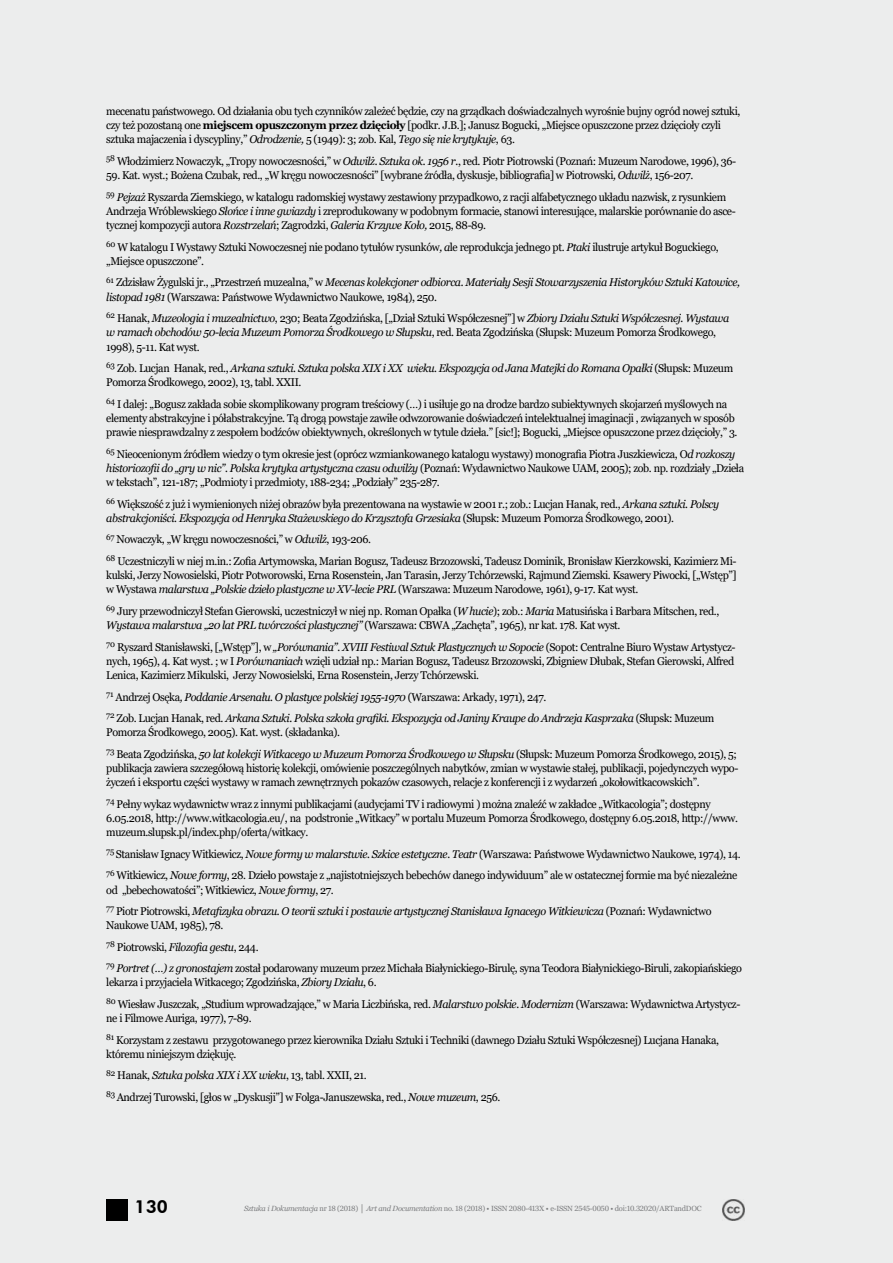
<style>
.page{position:relative;width:893px;height:1263px;background:#eceded}
.page>*{position:absolute;margin:0;border:0;box-sizing:border-box;transform-origin:0 0}
.t1{font:800 18px "Futura BT";color:#000}
.t2{font:11.25px/14.2px "Georgia";letter-spacing:-.035em;color:#000;scale:.96 1}
.t3{font:italic 11.25px/14.2px "Georgia";letter-spacing:-.035em;color:#000;scale:.96 1}
.t4{font:7.5px "Georgia";letter-spacing:-.025em;color:#7b7c7e}
.s1{font-weight:700}
.s2{font-style:italic}
.s3{font-style:normal}
</style>
<div class="page">
<div style="left:106px;top:1199px;width:22px;height:21px;background:#000"></div>
<img style="left:723px;top:1199px;width:21px;height:21px">
<p class="t2" style="left:106px;top:104px;width:662px">mecenatu państwowego. Od działania obu tych czynników zależeć będzie, czy na grządkach doświadczalnych wyrośnie bujny ogród nowej sztuki, czy też pozostaną one <span class="s1">miejscem opuszczonym przez dzięcioły</span> [podkr. J.B.]; Janusz Bogucki, „Miejsce opuszczone przez dzięcioły czyli sztuka majaczenia i dyscypliny,” <span class="s2">Odrodzenie,</span> 5 (1949): 3; zob. Kal, <span class="s2">Tego się nie krytykuje</span>, 63.</p>
<p class="t2" style="left:106px;top:154px;width:657px"><sup>58</sup> Włodzimierz Nowaczyk, „Tropy nowoczesności,” w <span class="s2">Odwilż. Sztuka ok. 1956 r.</span>, red. Piotr Piotrowski (Poznań: Muzeum Narodowe, 1996), 36-</p>
<p class="t2" style="left:106px;top:165px;width:647px;line-height:21.5px">59. Kat. wyst.; Bożena Czubak, red., „W kręgu nowoczesności” [wybrane źródła, dyskusje, bibliografia] w Piotrowski<span class="s2">, Odwilż</span>, 156-207.<br><sup>59</sup> <span class="s2">Pejzaż</span> Ryszarda Ziemskiego, w katalogu radomskiej wystawy zestawiony przypadkowo, z racji alfabetycznego układu nazwisk, z rysunkiem</p>
<p class="t2" style="left:106px;top:204px;width:657px">Andrzeja Wróblewskiego <span class="s2">Słońce i inne gwiazdy</span> i zreprodukowany w podobnym formacie, stanowi interesujące, malarskie porównanie do asce&shy;tycznej kompozycji autora <span class="s2">Rozstrzelań</span>; Zagrodzki, <span class="s2">Galeria Krzywe Koło,</span> 2015, 88-89.</p>
<p class="t2" style="left:106px;top:240px;width:639px"><sup>60</sup> W katalogu I Wystawy Sztuki Nowoczesnej nie podano tytułów rysunków<span class="s2">, a</span>le reprodukcja jednego pt. <span class="s2">Ptaki</span> ilustruje artykuł Boguckiego, „Miejsce opuszczone”.</p>
<p class="t3" style="left:106px;top:275px;width:662px"><sup>61</sup> <span class="s3">Zdzisław Żygulski jr., „Przestrzeń muzealna,” w</span> Mecenas kolekcjoner odbiorca. Materiały Sesji Stowarzyszenia Historyków Sztuki Katowice, listopad 1981 <span class="s3">(Warszawa: Państwowe Wydawnictwo Naukowe, 1984), 250.</span></p>
<p class="t2" style="left:106px;top:311px;width:650px"><sup>62</sup> Hanak, <span class="s2">Muzeologia i muzealnictwo</span>, 230; Beata Zgodzińska, [„Dział Sztuki Współczesnej”] w <span class="s2">Zbiory Działu Sztuki Współczesnej. Wystawa w ramach obchodów 50-lecia Muzeum Pomorza Środkowego w Słupsku</span>, red. Beata Zgodzińska (Słupsk: Muzeum Pomorza Środkowego,<br>1998), 5-11. Kat wyst.</p>
<p class="t3" style="left:106px;top:361px;width:654px"><sup>63</sup> <span class="s3">Zob. Lucjan Hanak, red.,</span> Arkana sztuki. Sztuka polska XIX i XX wieku. Ekspozycja od Jana Matejki do Romana Opałki <span class="s3">(Słupsk: Muzeum<br>Pomorza Środkowego, 2002), 13, tabl. XXII.</span></p>
<p class="t2" style="left:106px;top:397px;width:659px"><sup>64</sup> I dalej: „Bogusz zakłada sobie skomplikowany program treściowy (…) i usiłuje go na drodze bardzo subiektywnych skojarzeń myślowych na elementy abstrakcyjne i półabstrakcyjne. Tą drogą powstaje zawiłe odwzorowanie doświadczeń intelektualnej imaginacji , związanych w sposób prawie niesprawdzalny z zespołem bodźców obiektywnych, określonych w tytule dzieła.” [sic!]; Bogucki, „Miejsce opuszczone przez dzięcioły,” 3.</p>
<p class="t2" style="left:106px;top:447px;width:666px"><sup>65</sup> Nieocenionym źródłem wiedzy o tym okresie jest (oprócz wzmiankowanego katalogu wystawy) monografia Piotra Juszkiewicza, O<span class="s2">d rozkoszy historiozofii do „gry w nic”. Polska krytyka artystyczna czasu odwilży</span> (Poznań: Wydawnictwo Naukowe UAM, 2005); zob. np. rozdziały „Dzieła w tekstach”, 121-187; „Podmioty i przedmioty, 188-234; „Podziały” 235-287.</p>
<p class="t2" style="left:106px;top:497px;width:640px"><sup>66</sup> Większość z już i wymienionych niżej obrazów była prezentowana na wystawie w 2001 r.; zob.: Lucjan Hanak, red., <span class="s2">Arkana sztuki. Polscy abstrakcjoniści. Ekspozycja od Henryka Stażewskiego do Krzysztofa Grzesiaka</span> (Słupsk: Muzeum Pomorza Środkowego, 2001).</p>
<p class="t2" style="left:106px;top:529px;width:658px;line-height:21.5px"><sup>67</sup> Nowaczyk, „W kręgu nowoczesności,” w <span class="s2">Odwilż</span>, 193-206.<br><sup>68</sup> Uczestniczyli w niej m.in.: Zofia Artymowska, Marian Bogusz, Tadeusz Brzozowski, Tadeusz Dominik, Bronisław Kierzkowski, Kazimierz Mi-</p>
<p class="t2" style="left:106px;top:568px;width:658px">kulski, Jerzy Nowosielski, Piotr Potworowski, Erna Rosenstein, Jan Tarasin, Jerzy Tchórzewski, Rajmund Ziemski. Ksawery Piwocki, [„Wstęp”] w Wystawa <span class="s2">malarstwa „Polskie dzieło plastyczne w XV-lecie PRL</span> (Warszawa: Muzeum Narodowe, 1961), 9-17. Kat wyst.</p>
<p class="t2" style="left:106px;top:604px;width:640px"><sup>69</sup> Jury przewodniczył Stefan Gierowski, uczestniczył w niej np. Roman Opałka (<span class="s2">W hucie</span>); zob.: <span class="s2">Maria</span> Matusińska i Barbara Mitschen, red.,<br><span class="s2">Wystawa malarstwa „20 lat PRL twórczości plastycznej”</span> (Warszawa: CBWA „Zachęta”, 1965), nr kat. 178. Kat wyst.</p>
<p class="t2" style="left:106px;top:640px;width:657px;text-align:justify"><sup>70</sup> Ryszard Stanisławski, [„Wstęp”], w <span class="s2">„Porównania”. XVIII Festiwal Sztuk Plastycznych w Sopocie</span> (Sopot: Centralne Biuro Wystaw Artystycz&shy;nych, 1965), 4. Kat wyst. ; w I <span class="s2">Porównaniach</span> wzięli udział np.: Marian Bogusz, Tadeusz Brzozowski, Zbigniew Dłubak, Stefan Gierowski, Alfred Lenica, Kazimierz Mikulski, Jerzy Nowosielski, Erna Rosenstein, Jerzy Tchórzewski.</p>
<p class="t3" style="left:106px;top:686px;width:635px;line-height:21.5px"><sup>71</sup> <span class="s3">Andrzej Osęka</span>, Poddanie Arsenału. O plastyce polskiej 1955-1970 <span class="s3">(Warszawa: Arkady, 1971), 247.<br></span><sup>72</sup> <span class="s3">Zob. Lucjan Hanak, red.</span> Arkana Sztuki. Polska szkoła grafiki. Ekspozycja od Janiny Kraupe do Andrzeja Kasprzaka <span class="s3">(Słupsk: Muzeum</span></p>
<p class="t2" style="left:106px;top:722px;width:658px;line-height:21.5px">Pomorza Środkowego, 2005). Kat. wyst. (składanka).<br><sup>73</sup> Beata Zgodzińska, <span class="s2">50 lat kolekcji Witkacego w Muzeum Pomorza Środkowego w Słupsku</span> (Słupsk: Muzeum Pomorza Środkowego, 2015), 5;</p>
<p class="t2" style="left:106px;top:761px;width:660px">publikacja zawiera szczegółową historię kolekcji, omówienie poszczególnych nabytków, zmian w wystawie stałej, publikacji, pojedynczych wypo&shy;życzeń i eksportu części wystawy w ramach zewnętrznych pokazów czasowych, relacje z konferencji i z wydarzeń „okołowitkacowskich”.</p>
<p class="t2" style="left:106px;top:797px;width:660px"><sup>74</sup> Pełny wykaz wydawnictw wraz z innymi publikacjami (audycjami TV i radiowymi ) można znaleźć w zakładce „Witkacologia”; dostępny<br>6.05.2018, http://www.witkacologia.eu/, na podstronie „Witkacy” w portalu Muzeum Pomorza Środkowego, dostępny 6.05.2018, http://www. muzeum.slupsk.pl/index.php/oferta/witkacy.</p>
<p class="t2" style="left:106px;top:843px;width:662px;line-height:21.5px"><sup>75</sup> Stanisław Ignacy Witkiewicz, <span class="s2">Nowe formy w malarstwie. Szkice estetyczne. Teatr</span> (Warszawa: Państwowe Wydawnictwo Naukowe, 1974), 14.<br><sup>76</sup> Witkiewicz, <span class="s2">Nowe formy</span>, 28. Dzieło powstaje z „najistotniejszych bebechów danego indywiduum” ale w ostatecznej formie ma być niezależne</p>
<p class="t3" style="left:106px;top:879px;width:632px;line-height:21.5px"><span class="s3">od „bebechowatości”; Witkiewicz,</span> Nowe formy<span class="s3">, 27.<br></span><sup>77</sup> <span class="s3">Piotr Piotrowski,</span> Metafizyka obrazu. O teorii sztuki i postawie artystycznej Stanisława Ignacego Witkiewicza <span class="s3">(Poznań: Wydawnictwo</span></p>
<p class="t2" style="left:106px;top:915px;width:664px;line-height:21.5px">Naukowe UAM, 1985), 78.<br><sup>78</sup> Piotrowski, <span class="s2">Filozofia gestu</span>, 244.<br><sup>79</sup> <span class="s2">Portret (…) z gronostajem</span> został podarowany muzeum przez Michała Białynickiego-Birulę, syna Teodora Białynickiego-Biruli, zakopiańskiego</p>
<p class="t2" style="left:106px;top:972px;width:662px;line-height:21.5px">lekarza i przyjaciela Witkacego; Zgodzińska, <span class="s2">Zbiory Działu</span>, 6.<br><sup>80</sup> Wiesław Juszczak, „Studium wprowadzające,” w Maria Liczbińska, red. <span class="s2">Malarstwo polskie. Modernizm</span> (Warszawa: Wydawnictwa Artystycz-</p>
<p class="t2" style="left:106px;top:1008px;width:640px;line-height:21.5px">ne i Filmowe Auriga, 1977), 7-89.<br><sup>81</sup> Korzystam z zestawu przygotowanego przez kierownika Działu Sztuki i Techniki (dawnego Działu Sztuki Współczesnej) Lucjana Hanaka,</p>
<p class="t2" style="left:106px;top:1043px;width:412px;line-height:21.5px">któremu niniejszym dziękuję.<br><sup>82</sup> Hanak, <span class="s2">Sztuka polska XIX i XX wieku</span>, 13, tabl. XXII, 21.<br><sup>83</sup> Andrzej Turowski, [głos w „Dyskusji”] w Folga-Januszewska, red., <span class="s2">Nowe muzeum</span>, 256.</p>
<h1 class="t1" style="left:135px;top:1195px;width:35px">130</h1>
<p class="t4" style="left:244px;top:1204px;width:459px"><span class="s2">Sztuka i Dokumentacja</span> nr 18 (2018) <span class="s2">│ Art and Documentation</span> no. 18 (2018) • ISSN 2080-413X • e-ISSN 2545-0050 • doi:10.32020/ARTandDOC</p>
</div>
